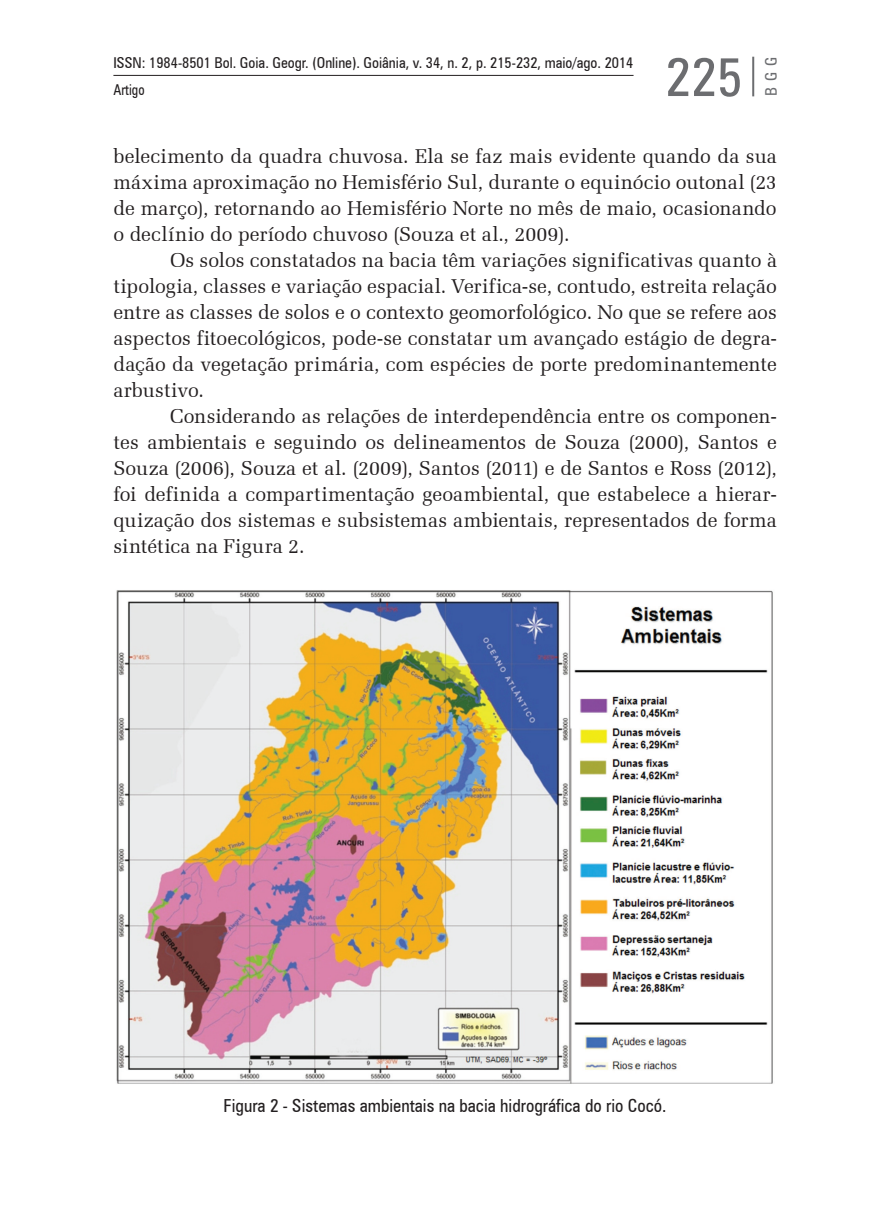
<style>
.page{position:relative;width:879px;height:1219px;background:#fff}
.page>*{position:absolute;margin:0;border:0;box-sizing:border-box;transform-origin:0 0}
.t1{font:condensed 54px "Zurich BT";color:#6c6d70}
.t2{font:20px/26px "Zapf Elliptical 711 BT";letter-spacing:.005em;color:#231f20;text-align:justify}
.t3{font:condensed 18px "Zurich BT";color:#231f20}
.t4{font:condensed 16px "Zurich BT";color:#6c6d70}
.t5{font:condensed 15px/26.8px "Zurich BT";color:#231f20}
</style>
<div class="page">
<hr style="left:752px;top:57px;width:2px;height:39px;background:#6c6d70">
<hr style="left:113px;top:75px;width:520px;height:1px;background:#231f20">
<img style="left:116px;top:590px;width:657px;height:494px">
<p class="t5" style="left:113px;top:49px;width:521px">ISSN: 1984-8501 Bol. Goia. Geogr. (Online). Goiânia, v. 34, n. 2, p. 215-232, maio/ago. 2014<br>Artigo</p>
<h1 class="t1" style="left:665px;top:44px;width:79px">225</h1>
<p class="t4" style="left:761px;top:96px;width:41px;rotate:-90deg">BGG</p>
<p class="t2" style="left:113px;top:143px;width:665px">belecimento da quadra chuvosa. Ela se faz mais evidente quando da sua máxima aproximação no Hemisfério Sul, durante o equinócio outonal (23 de março), retornando ao Hemisfério Norte no mês de maio, ocasionando o declínio do período chuvoso (Souza et al., 2009).</p>
<p class="t2" style="left:113px;top:247px;width:665px;text-indent:57px">Os solos constatados na bacia têm variações significativas quanto à tipologia, classes e variação espacial. Verifica-se, contudo, estreita relação entre as classes de solos e o contexto geomorfológico. No que se refere aos aspectos fitoecológicos, pode-se constatar um avançado estágio de degra&shy;dação da vegetação primária, com espécies de porte predominantemente arbustivo.</p>
<p class="t2" style="left:113px;top:403px;width:665px;text-indent:57px">Considerando as relações de interdependência entre os componen&shy;tes ambientais e seguindo os delineamentos de Souza (2000), Santos e Souza (2006), Souza et al. (2009), Santos (2011) e de Santos e Ross (2012), foi definida a compartimentação geoambiental, que estabelece a hierar&shy;quização dos sistemas e subsistemas ambientais, representados de forma sintética na Figura 2.</p>
<p class="t3" style="left:224px;top:1094px;width:444px">Figura 2 - Sistemas ambientais na bacia hidrográfica do rio Cocó.</p>
</div>
